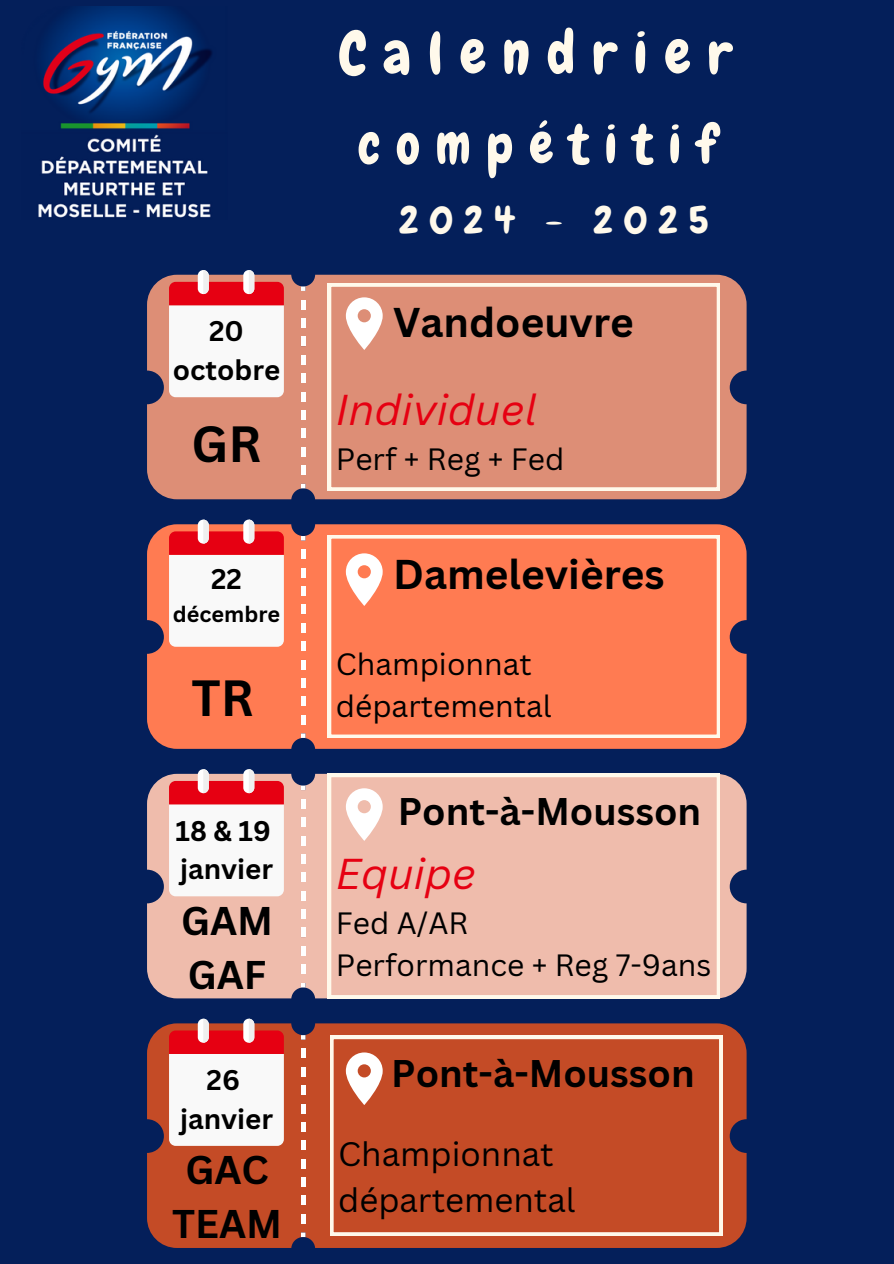
<style>
.page{position:relative;width:894px;height:1264px;background:#fff}
.page>*{position:absolute;margin:0;border:0;box-sizing:border-box;transform-origin:0 0}
.t1{font:58.5px "Chewy";letter-spacing:.29em;color:#fff9eb}
.t2{font:53.85px "Chewy";letter-spacing:.285em;color:#fff9eb}
.t3{font:700 49.5px "Canva Sans";color:#000}
.t4{font:italic 42px "Canva Sans";color:#e60012}
.t5{font:700 40.5px "Canva Sans";color:#000}
.t6{font:700 39px/54px "Canva Sans";color:#000}
.t7{font:38.25px "Chewy";letter-spacing:.29em;color:#fff9eb}
.t8{font:700 37.5px "Canva Sans";color:#000}
.t9{font:33px/46.2px "Canva Sans";color:#000}
.t10{font:30px/41.7px "Canva Sans";color:#000}
.t11{font:700 27.6px/38.7px "Canva Sans";color:#000;text-align:center}
.t12{font:700 21.6px "Canva Sans";color:#000}
</style>
<div class="page">
<div style="left:0;top:0;width:893px;height:1263px;background:#041f5a"></div>
<img style="left:38px;top:7px;width:174px;height:211px">
<svg style="left:147px;top:275px;width:599px;height:224px;background:#d28b77"></svg>
<svg style="left:301px;top:286px;width:4px;height:5px"></svg>
<svg style="left:301px;top:355px;width:4px;height:9px"></svg>
<hr style="left:301px;top:373px;width:4px;height:10px;background:#fff">
<svg style="left:301px;top:392px;width:4px;height:9px"></svg>
<svg style="left:301px;top:300px;width:4px;height:9px"></svg>
<svg style="left:301px;top:337px;width:4px;height:9px"></svg>
<hr style="left:301px;top:318px;width:4px;height:10px;background:#fff">
<svg style="left:301px;top:447px;width:4px;height:9px"></svg>
<svg style="left:301px;top:465px;width:4px;height:9px"></svg>
<svg style="left:301px;top:410px;width:4px;height:9px"></svg>
<svg style="left:301px;top:429px;width:4px;height:9px"></svg>
<svg style="left:301px;top:484px;width:4px;height:4px"></svg>
<svg style="left:169px;top:270px;width:115px;height:127px;background:#ecc3c6"></svg>
<svg style="left:147px;top:524px;width:599px;height:224px;background:#f17955"></svg>
<svg style="left:301px;top:536px;width:4px;height:4px"></svg>
<svg style="left:301px;top:605px;width:4px;height:9px"></svg>
<svg style="left:301px;top:623px;width:4px;height:9px"></svg>
<svg style="left:301px;top:641px;width:4px;height:9px"></svg>
<hr style="left:301px;top:549px;width:4px;height:10px;background:#fff">
<svg style="left:301px;top:586px;width:4px;height:9px"></svg>
<svg style="left:301px;top:568px;width:4px;height:9px"></svg>
<hr style="left:301px;top:696px;width:4px;height:10px;background:#fff">
<svg style="left:301px;top:715px;width:4px;height:9px"></svg>
<svg style="left:301px;top:660px;width:4px;height:9px"></svg>
<svg style="left:301px;top:678px;width:4px;height:9px"></svg>
<svg style="left:301px;top:733px;width:4px;height:5px"></svg>
<svg style="left:169px;top:519px;width:115px;height:127px;background:#edc1c4"></svg>
<svg style="left:147px;top:773px;width:599px;height:225px;background:#e0b3a8"></svg>
<svg style="left:301px;top:785px;width:4px;height:5px"></svg>
<svg style="left:301px;top:854px;width:4px;height:9px"></svg>
<hr style="left:301px;top:872px;width:4px;height:10px;background:#fff">
<svg style="left:301px;top:891px;width:4px;height:9px"></svg>
<svg style="left:301px;top:799px;width:4px;height:9px"></svg>
<svg style="left:301px;top:836px;width:4px;height:9px"></svg>
<svg style="left:301px;top:817px;width:4px;height:9px"></svg>
<svg style="left:301px;top:946px;width:4px;height:9px"></svg>
<svg style="left:301px;top:964px;width:4px;height:9px"></svg>
<svg style="left:301px;top:909px;width:4px;height:9px"></svg>
<hr style="left:301px;top:927px;width:4px;height:10px;background:#fff">
<svg style="left:301px;top:983px;width:4px;height:4px"></svg>
<svg style="left:169px;top:769px;width:115px;height:127px;background:#edc5c9"></svg>
<svg style="left:147px;top:1023px;width:599px;height:224px;background:#bc4e2f"></svg>
<svg style="left:301px;top:1035px;width:4px;height:4px"></svg>
<hr style="left:301px;top:1103px;width:4px;height:10px;background:#fff">
<svg style="left:301px;top:1122px;width:4px;height:9px"></svg>
<svg style="left:301px;top:1140px;width:4px;height:9px"></svg>
<svg style="left:301px;top:1048px;width:4px;height:9px"></svg>
<svg style="left:301px;top:1085px;width:4px;height:9px"></svg>
<svg style="left:301px;top:1067px;width:4px;height:9px"></svg>
<svg style="left:301px;top:1195px;width:4px;height:9px"></svg>
<svg style="left:301px;top:1214px;width:4px;height:9px"></svg>
<hr style="left:301px;top:1158px;width:4px;height:10px;background:#fff">
<svg style="left:301px;top:1177px;width:4px;height:9px"></svg>
<svg style="left:301px;top:1232px;width:4px;height:4px"></svg>
<div style="left:330px;top:1035px;width:391px;height:199px;background:#c44b26"></div>
<svg style="left:169px;top:1018px;width:115px;height:127px;background:#eabfc2"></svg>
<div style="left:328px;top:283px;width:391px;height:207px;background:#dd8e76"></div>
<div style="left:328px;top:535px;width:391px;height:202px;background:#ff7b52"></div>
<div style="left:328px;top:773px;width:391px;height:225px;background:#efbcac"></div>
<svg style="left:346px;top:1052px;width:36px;height:53px;background:#e8b9ab"></svg>
<svg style="left:346px;top:788px;width:36px;height:52px;background:#f8e5df"></svg>
<svg style="left:346px;top:297px;width:36px;height:53px;background:#f1d3ca"></svg>
<svg style="left:346px;top:553px;width:36px;height:53px;background:#ffccbc"></svg>
<h1 class="t11" style="left:173px;top:311px;width:109px">20 octobre</h1>
<p class="t3" style="left:191px;top:409px;width:71px">GR</p>
<h6 class="t11" style="left:211px;top:559px;width:32px">22</h6>
<p class="t12" style="left:173px;top:598px;width:109px">décembre</p>
<h2 class="t3" style="left:191px;top:663px;width:64px">TR</h2>
<h4 class="t11" style="left:175px;top:810px;width:99px;text-align:left">18 &amp; 19 janvier</h4>
<h5 class="t6" style="left:181px;top:892px;width:94px">GAM<br>GAF</h5>
<p class="t11" style="left:180px;top:1059px;width:95px">26 janvier</p>
<p class="t6" style="left:172px;top:1142px;width:112px;text-align:center">GAC<br>TEAM</p>
<p class="t1" style="left:339px;top:16px;width:394px">Calendrier</p>
<p class="t2" style="left:358px;top:110px;width:360px">compétitif</p>
<p class="t7" style="left:399px;top:195px;width:311px">2024 - 2025</p>
<p class="t5" style="left:393px;top:294px;width:242px">Vandoeuvre</p>
<h2 class="t4" style="left:336px;top:380px;width:203px">Individuel</h2>
<h2 class="t10" style="left:336px;top:437px;width:230px">Perf + Reg + Fed</h2>
<h4 class="t5" style="left:393px;top:545px;width:273px">Damelevières</h4>
<h5 class="t10" style="left:336px;top:643px;width:217px">Championnat départemental</h5>
<p class="t8" style="left:397px;top:785px;width:305px">Pont-à-Mousson</p>
<p class="t4" style="left:336px;top:844px;width:142px">Equipe</p>
<p class="t10" style="left:336px;top:901px;width:377px">Fed A/AR<br>Performance + Reg 7-9ans</p>
<p class="t8" style="left:391px;top:1047px;width:305px">Pont-à-Mousson</p>
<p class="t9" style="left:338px;top:1130px;width:239px">Championnat départemental</p>
</div>
